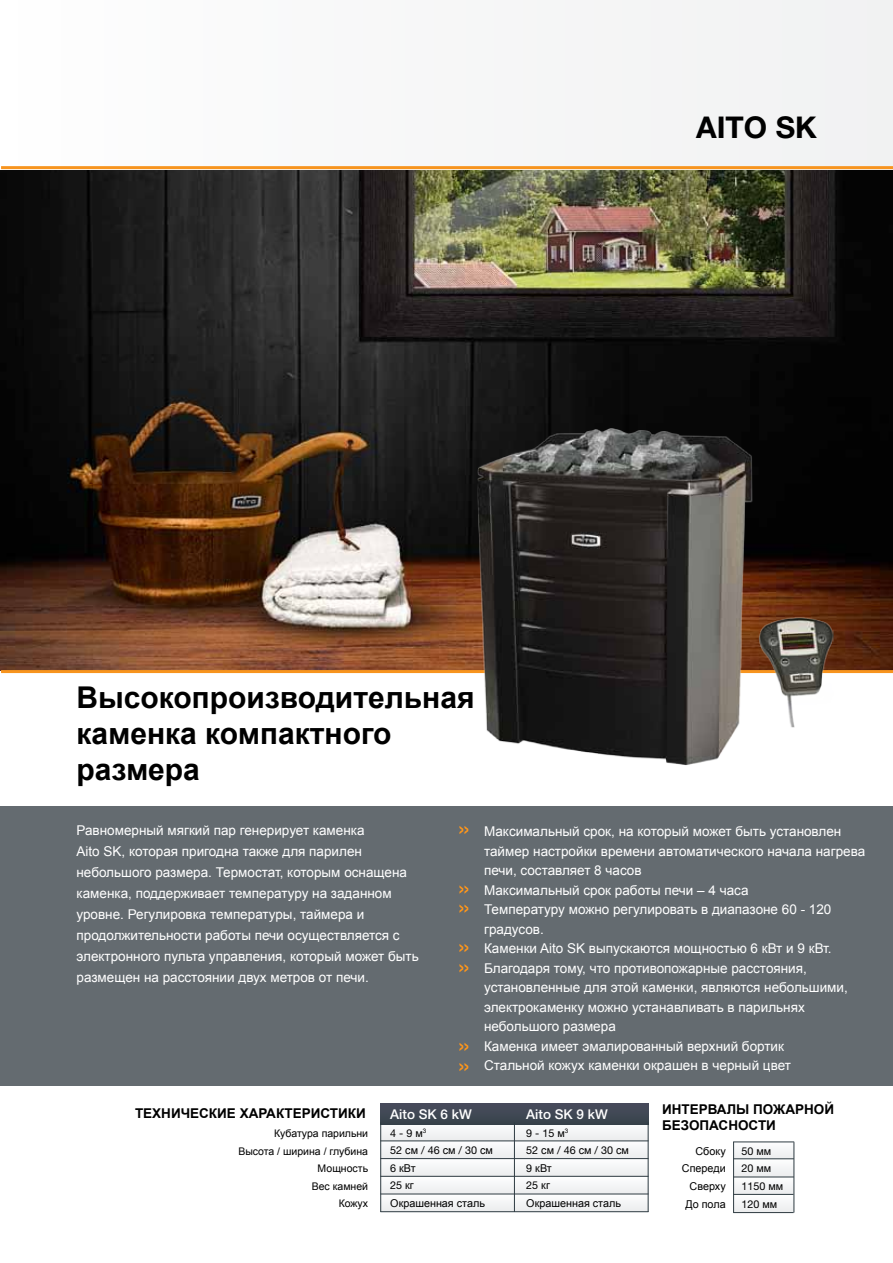
<style>
.page{position:relative;width:893px;height:1263px;background:#fff}
.page>*{position:absolute;margin:0;border:0;box-sizing:border-box;transform-origin:0 0}
.t1{font:700 30px/36px "Arial";color:#000}
.t2{font:700 30px "Helvetica Neue LT Std";color:#000}
.t3{font:13.5px/19.5px "Arial";color:#fff}
.t4{font:700 13.5px/16.2px "Arial";color:#000}
.t5{font:500 13.5px "Helvetica Neue LT Std";color:#fff}
.t6{font:10.8px/17.5px "Helvetica Neue LT Std";color:#000}
.t7{font:10.8px/17.5px "Arial";color:#000;text-align:right}
.t8{font:10.5px/17.5px "Arial";color:#000;text-align:right}
.s1{font-family:"Arial"}
.s2{font-family:"Helvetica Neue LT Std"}
</style>
<div class="page">
<div style="left:733px;top:1141px;width:61px;height:18px;background:linear-gradient(to right,#f4f5f6,#f4f5f6)"></div>
<div style="left:734px;top:1159px;width:60px;height:18px;background:#f3f4f5"></div>
<div style="left:734px;top:1177px;width:60px;height:17px;background:#f4f5f6"></div>
<div style="left:734px;top:1195px;width:60px;height:17px;background:#f4f5f6"></div>
<img style="left:0;top:169px;width:893px;height:502px">
<div style="left:0;top:0;width:893px;height:169px;background:#f7f7f7"></div>
<hr style="left:1px;top:166px;width:892px;height:3px;background:#f7941e">
<hr style="left:1px;top:670px;width:892px;height:3px;background:#f7941e">
<hr style="left:794px;top:1142px;width:1px;height:70px;background:#2e3b42">
<hr style="left:733px;top:1142px;width:1px;height:71px;background:#2e3b42">
<hr style="left:733px;top:1158px;width:61px;height:1px;background:#2e3b42">
<hr style="left:733px;top:1141px;width:61px;height:1px;background:#2e3b42">
<hr style="left:733px;top:1177px;width:61px;height:1px;background:#2e3b42">
<hr style="left:733px;top:1194px;width:60px;height:1px;background:#2e3b42">
<hr style="left:733px;top:1212px;width:60px;height:1px;background:#2e3b42">
<div style="left:380px;top:1140px;width:268px;height:19px;background:linear-gradient(to right,#f4f5f6,#f4f5f6)"></div>
<div style="left:380px;top:1158px;width:268px;height:18px;background:linear-gradient(to right,#f4f5f6,#f4f5f6)"></div>
<div style="left:380px;top:1177px;width:268px;height:17px;background:#f4f5f6"></div>
<div style="left:380px;top:1194px;width:268px;height:17px;background:#f4f5f6"></div>
<svg style="left:381px;top:1124px;width:267px;height:16px"></svg>
<div style="left:380px;top:1103px;width:268px;height:21px;background:#414955"></div>
<hr style="left:380px;top:1140px;width:268px;height:1px;background:#2e3b42">
<hr style="left:514px;top:1122px;width:1px;height:90px;background:#2e3b42">
<hr style="left:648px;top:1122px;width:1px;height:90px;background:#2e3b42">
<hr style="left:380px;top:1122px;width:1px;height:90px;background:#2e3b42">
<hr style="left:380px;top:1158px;width:268px;height:1px;background:#2e3b42">
<hr style="left:380px;top:1176px;width:268px;height:1px;background:#2e3b42">
<hr style="left:380px;top:1194px;width:268px;height:1px;background:#2e3b42">
<hr style="left:380px;top:1211px;width:268px;height:1px;background:#2e3b42">
<div style="left:0;top:806px;width:893px;height:279px;background:#646b70"></div>
<img style="left:478px;top:428px;width:280px;height:338px">
<img style="left:748px;top:608px;width:85px;height:119px">
<svg style="left:459px;top:826px;width:9px;height:8px"></svg>
<svg style="left:459px;top:944px;width:9px;height:8px"></svg>
<svg style="left:459px;top:964px;width:9px;height:8px"></svg>
<svg style="left:459px;top:1043px;width:9px;height:8px"></svg>
<svg style="left:459px;top:1063px;width:9px;height:8px"></svg>
<svg style="left:459px;top:885px;width:9px;height:9px"></svg>
<svg style="left:459px;top:904px;width:9px;height:9px"></svg>
<h1 class="t1" style="left:77px;top:681px;width:400px">Высокопроизводительная каменка компактного размера</h1>
<h1 class="t2" style="left:696px;top:108px;width:122px">AITO SK</h1>
<p class="t3" style="left:77px;top:820px;width:344px;line-height:21px">Равномерный мягкий пар генерирует каменка<br>Aito SK, которая пригодна также для парилен небольшого размера. Термостат, которым оснащена каменка, поддерживает температуру на заданном уровне. Регулировка температуры, таймера и продолжительности работы печи осуществляется с электронного пульта управления, который может быть размещен на расстоянии двух метров от печи.</p>
<p class="t3" style="left:484px;top:822px;width:383px">Максимальный срок, на который может быть установлен таймер настройки времени автоматического начала нагрева печи, составляет 8 часов<br>Максимальный срок работы печи – 4 часа<br>Температуру можно регулировать в диапазоне 60 - 120 градусов.<br>Каменки Aito SK выпускаются мощностью 6 кВт и 9 кВт.<br>Благодаря тому, что противопожарные расстояния, установленные для этой каменки, являются небольшими, электрокаменку можно устанавливать в парильнях небольшого размера<br>Каменка имеет эмалированный верхний бортик<br>Стальной кожух каменки окрашен в черный цвет</p>
<p class="t4" style="left:135px;top:1106px;width:232px">ТЕХНИЧЕСКИЕ ХАРАКТЕРИСТИКИ</p>
<p class="t4" style="left:662px;top:1102px;width:174px">ИНТЕРВАЛЫ ПОЖАРНОЙ<br>БЕЗОПАСНОСТИ</p>
<p class="t5" style="left:390px;top:1106px;width:83px">Aito SK 6 kW</p>
<p class="t5" style="left:526px;top:1106px;width:83px">Aito SK 9 kW</p>
<p class="t6" style="left:526px;top:1124px;width:104px">9 - 15 <span class="s1">м</span><sup>3<br></sup>52 <span class="s1">см</span> / 46 <span class="s1">см</span> / 30 <span class="s1">см</span></p>
<p class="t7" style="left:526px;top:1159px;width:27px"><span class="s2">9</span> кВт</p>
<p class="t6" style="left:526px;top:1177px;width:25px">25 <span class="s1">кг</span></p>
<p class="t7" style="left:526px;top:1194px;width:96px">Окрашенная сталь</p>
<p class="t6" style="left:390px;top:1124px;width:104px">4 - 9 <span class="s1">м</span><sup>3<br></sup>52 <span class="s1">см</span> / 46 <span class="s1">см</span> / 30 <span class="s1">см</span></p>
<p class="t7" style="left:390px;top:1159px;width:27px"><span class="s2">6</span> кВт</p>
<p class="t6" style="left:390px;top:1177px;width:25px">25 <span class="s1">кг</span></p>
<p class="t7" style="left:390px;top:1194px;width:96px">Окрашенная сталь</p>
<p class="t8" style="left:238px;top:1125px;width:131px">Кубатура парильни<br>Высота / ширина / глубина<br>Мощность<br>Вес камней<br>Кожух</p>
<p class="t7" style="left:682px;top:1142px;width:45px">Сбоку<br>Спереди<br>Сверху<br>До пола</p>
<p class="t6" style="left:741px;top:1142px;width:43px">50 <span class="s1">мм<br></span>20 <span class="s1">мм<br></span>1150 <span class="s1">мм<br></span>120 <span class="s1">мм</span></p>
</div>
